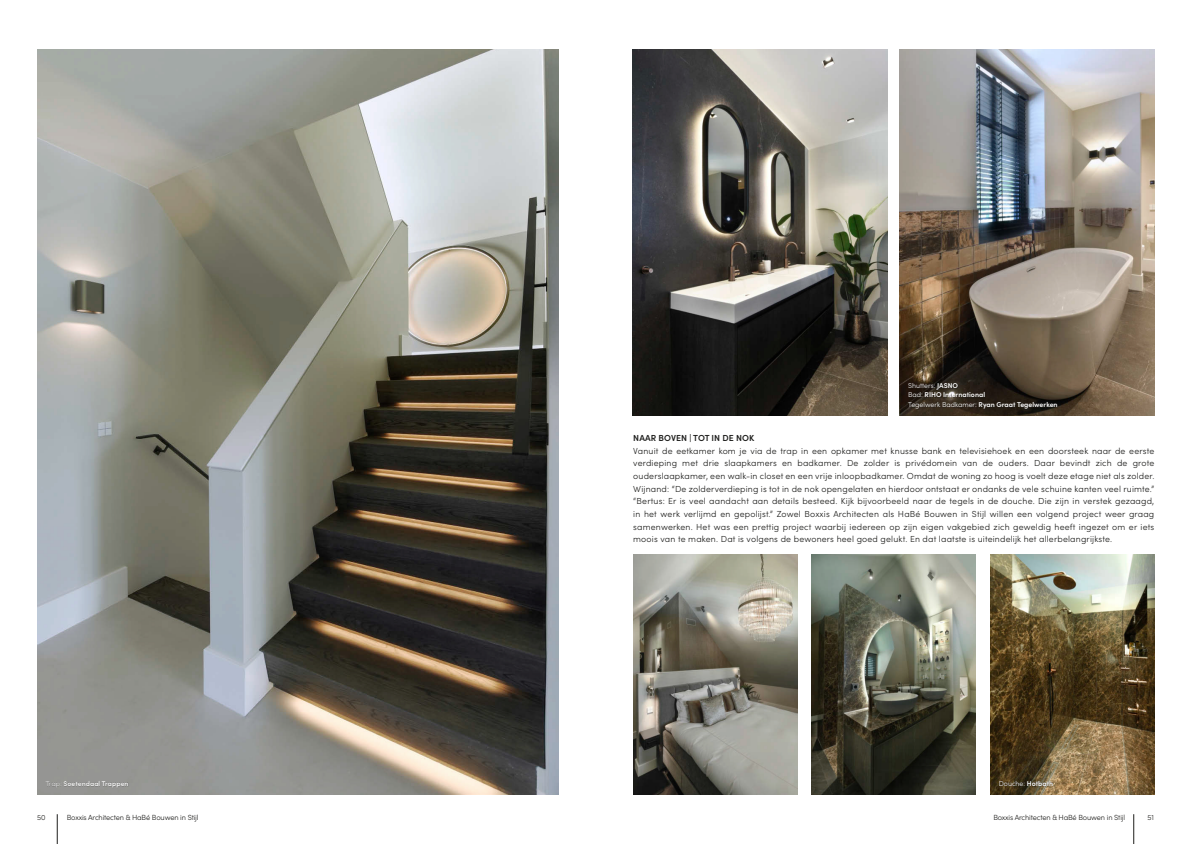
<style>
.page{position:relative;width:1191px;height:844px;background:#fff}
.page>*{position:absolute;margin:0;border:0;box-sizing:border-box;transform-origin:0 0}
.t1{font:300 8.75px/12.6px "Sofia Pro";letter-spacing:.02em;color:#1d1d1b;text-align:justify}
.t2{font:600 8.75px "Sofia Pro";letter-spacing:.01em;color:#1d1d1b}
.t3{font:300 7.44px "Sofia Pro";letter-spacing:-.02em;color:#1d1d1b}
.t4{font:600 7px/9.6px "Sofia Pro";color:#fff}
.t5{font:300 7px "Sofia Pro";color:#fff}
.s1{font-weight:300}
.s2{font-weight:600}
</style>
<div class="page">
<svg style="left:57px;top:814px;width:1px;height:29px"></svg>
<img style="left:37px;top:50px;width:521px;height:744px">
<div style="left:46px;top:780px;width:83px;height:8px;background:#1d1d1b;opacity:.7"></div>
<svg style="left:1133px;top:814px;width:1px;height:29px"></svg>
<img style="left:632px;top:50px;width:255px;height:366px">
<img style="left:633px;top:554px;width:164px;height:240px">
<img style="left:899px;top:50px;width:255px;height:366px">
<img style="left:811px;top:554px;width:165px;height:240px">
<img style="left:990px;top:554px;width:164px;height:240px">
<div style="left:908px;top:383px;width:150px;height:27px;background:#1d1d1b;opacity:.7"></div>
<div style="left:1000px;top:780px;width:53px;height:6px;background:#1d1d1b;opacity:.7"></div>
<p class="t4" style="left:46px;top:777px;width:84px"><span class="s1">Trap:</span> Soetendaal Trappen</p>
<p class="t3" style="left:37px;top:811px;width:10px">50</p>
<p class="t3" style="left:67px;top:811px;width:133px">Boxxis Architecten &amp; HaBé Bouwen in Stijl</p>
<p class="t4" style="left:908px;top:380px;width:151px"><span class="s1">Shutters:</span> JASNO<br><span class="s1">Bad:</span> RIHO International<br><span class="s1">Tegelwerk Badkamer:</span> Ryan Graat Tegelwerken</p>
<p class="t2" style="left:633px;top:431px;width:122px">NAAR BOVEN | TOT IN DE NOK</p>
<p class="t1" style="left:633px;top:444px;width:522px">Vanuit de eetkamer kom je via de trap in een opkamer met knusse bank en televisiehoek en een doorsteek naar de eerste verdieping met drie slaapkamers en badkamer. De zolder is privédomein van de ouders. Daar bevindt zich de grote ouderslaapkamer, een walk-in closet en een vrije inloopbadkamer. Omdat de woning zo hoog is voelt deze etage niet als zolder.<br>Wijnand: “De zolderverdieping is tot in de nok opengelaten en hierdoor ontstaat er ondanks de vele schuine kanten veel ruimte.” “Bertus: Er is veel aandacht aan details besteed. Kijk bijvoorbeeld naar de tegels in de douche. Die zijn in verstek gezaagd, in het werk verlijmd en gepolijst.” Zowel Boxxis Architecten als HaBé Bouwen in Stijl willen een volgend project weer graag samenwerken. Het was een prettig project waarbij iedereen op zijn eigen vakgebied zich geweldig heeft ingezet om er iets moois van te maken. Dat is volgens de bewoners heel goed gelukt. En dat laatste is uiteindelijk het allerbelangrijkste.</p>
<p class="t5" style="left:999px;top:777px;width:56px">Douche: <span class="s2">Hotbath</span></p>
<p class="t3" style="left:993px;top:811px;width:133px">Boxxis Architecten &amp; HaBé Bouwen in Stijl</p>
<p class="t3" style="left:1147px;top:811px;width:8px">51</p>
</div>
